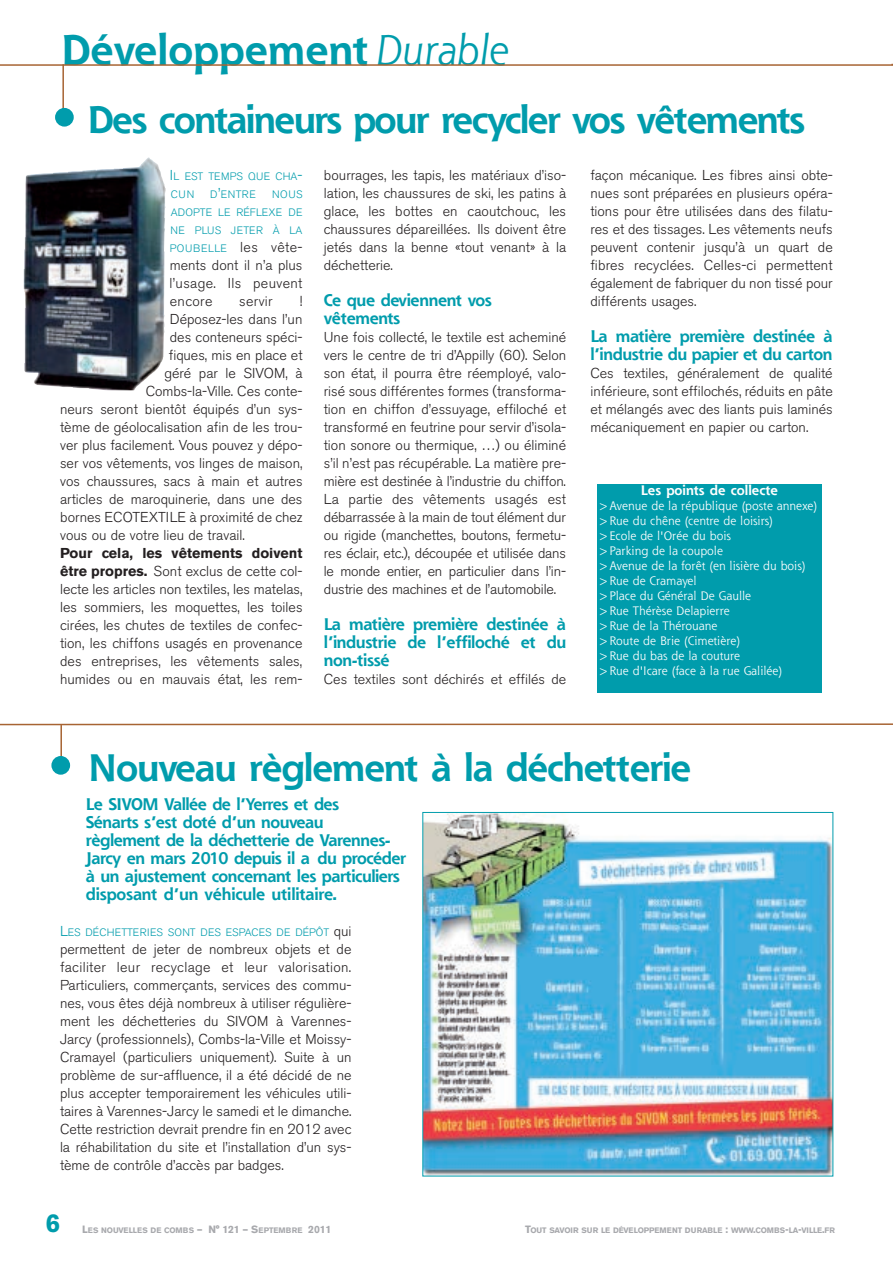
<style>
.page{position:relative;width:893px;height:1263px;background:#fff}
.page>*{position:absolute;margin:0;border:0;box-sizing:border-box;transform-origin:0 0}
.t1{font:700 42px "Shannon";color:#009cac}
.t2{font:700 37.5px "Shannon";letter-spacing:-.045em;color:#009cac}
.t3{font:900 25.5px "Akzidenz Grotesk";color:#009cac}
.t4{font:700 16.5px/18px "Shannon";letter-spacing:-.03em;color:#009cac}
.t5{font:300 14.25px/18px "Akzidenz Grotesk BE";color:#231f20;text-align:justify}
.t6{font:700 13.5px "Shannon";color:#fff}
.t7{font:12px/15px "Shannon";color:#fff}
.t8{font:300 10.65px/18px "Akzidenz Grotesk BE";letter-spacing:.02em;color:#009cac}
.t9{font:300 10.65px "Akzidenz Grotesk BE";color:#009cac}
.t10{font:700 7.8px "Akzidenz Grotesk BE";letter-spacing:-.02em;color:#a8a9ad}
.t11{font:700 7.8px "Akzidenz Grotesk BE";letter-spacing:.02em;color:#a8a9ad}
.s1{font-weight:400;font-style:italic}
.s2{font-family:"Akzidenz Grotesk";font-weight:900;font-size:52.5px}
.s3{font-size:14.25px}
.s4{font-size:14.25px;color:#231f20}
.s5{font-weight:700}
.s6{font-size:10.5px}
</style>
<div class="page">
<hr style="left:62px;top:64px;width:2px;height:49px;background:#a76433">
<hr style="left:0;top:723px;width:893px;height:2px;background:#a76433">
<hr style="left:0;top:64px;width:893px;height:2px;background:#a76433">
<hr style="left:60px;top:725px;width:2px;height:42px;background:#a76433">
<img style="left:425px;top:814px;width:406px;height:360px">
<div style="left:597px;top:485px;width:225px;height:208px;background:#009cac"></div>
<img style="left:24px;top:157px;width:142px;height:233px">
<h1 class="t1" style="left:61px;top:24px;width:449px">Développement<span class="s1">Durable</span></h1>
<h2 class="t2" style="left:51px;top:96px;width:755px"><span class="s2">•</span> Des containeurs pour recycler vos vêtements</h2>
<p class="t8" style="left:170px;top:168px;width:134px"><span class="s3">I</span>L EST TEMPS QUE CHA<span class="s3">-<br></span>CUN</p>
<p class="t8" style="left:210px;top:186px;width:47px">D<span class="s3">’</span>ENTRE</p>
<p class="t8" style="left:170px;top:186px;width:134px;text-align:justify;text-indent:102px">NOUS ADOPTE LE RÉFLEXE DE NE PLUS JETER À LA POUBELLE <span class="s4">les vête-</span></p>
<p class="t5" style="left:170px;top:256px;width:134px">ments dont il n’a plus l’usage. Ils peuvent encore</p>
<p class="t5" style="left:239px;top:292px;width:35px">servir</p>
<p class="t5" style="left:299px;top:292px;width:4px">!</p>
<p class="t5" style="left:170px;top:310px;width:134px">Déposez-les dans l’un</p>
<p class="t5" style="left:170px;top:328px;width:134px">des conteneurs spéci-</p>
<p class="t5" style="left:169px;top:346px;width:135px">fiques, mis en place et</p>
<p class="t5" style="left:164px;top:364px;width:140px">géré par le SIVOM, à</p>
<p class="t5" style="left:146px;top:382px;width:158px">Combs-la-Ville. Ces conte-</p>
<p class="t5" style="left:60px;top:400px;width:244px">neurs seront bientôt équipés d’un sys-</p>
<p class="t5" style="left:60px;top:418px;width:244px">tème de géolocalisation afin de les trou-</p>
<p class="t5" style="left:60px;top:436px;width:244px">ver plus facilement. Vous pouvez y dépo-</p>
<p class="t5" style="left:60px;top:454px;width:244px">ser vos vêtements, vos linges de maison,</p>
<p class="t5" style="left:60px;top:472px;width:244px">vos chaussures, sacs à main et autres</p>
<p class="t5" style="left:60px;top:490px;width:244px">articles de maroquinerie, dans une des</p>
<p class="t5" style="left:60px;top:508px;width:244px">bornes ECOTEXTILE à proximité de chez</p>
<p class="t5" style="left:60px;top:526px;width:186px">vous ou de votre lieu de travail.</p>
<p class="t5" style="left:60px;top:544px;width:244px"><span class="s5">Pour cela, les vêtements doivent être propres.</span> Sont exclus de cette col&shy;lecte les articles non textiles, les matelas, les sommiers, les moquettes, les toiles cirées, les chutes de textiles de confec&shy;tion, les chiffons usagés en provenance des entreprises, les vêtements sales, humides ou en mauvais état, les rem-</p>
<p class="t5" style="left:324px;top:166px;width:244px">bourrages, les tapis, les matériaux d’iso&shy;lation, les chaussures de ski, les patins à glace, les bottes en caoutchouc, les chaussures dépareillées. Ils doivent être jetés dans la benne «tout venant» à la déchetterie.</p>
<p class="t4" style="left:324px;top:291px;width:170px">Ce que deviennent vos vêtements</p>
<p class="t5" style="left:324px;top:328px;width:244px">Une fois collecté, le textile est acheminé vers le centre de tri d’Appilly (60). Selon son état, il pourra être réemployé, valo&shy;risé sous différentes formes (transforma&shy;tion en chiffon d’essuyage, effiloché et transformé en feutrine pour servir d’isola&shy;tion sonore ou thermique, …) ou éliminé s’il n’est pas récupérable. La matière pre&shy;mière est destinée à l’industrie du chiffon.<br>La partie des vêtements usagés est débarrassée à la main de tout élément dur ou rigide (manchettes, boutons, fermetu&shy;res éclair, etc.), découpée et utilisée dans le monde entier, en particulier dans l’in&shy;dustrie des machines et de l’automobile.</p>
<p class="t4" style="left:324px;top:615px;width:244px;text-align:justify">La matière première destinée à l’industrie de l’effiloché et du non-tissé</p>
<p class="t5" style="left:324px;top:670px;width:244px">Ces textiles sont déchirés et effilés de</p>
<p class="t5" style="left:590px;top:166px;width:244px">façon mécanique. Les fibres ainsi obte&shy;nues sont préparées en plusieurs opéra&shy;tions pour être utilisées dans des filatu&shy;res et des tissages. Les vêtements neufs peuvent contenir jusqu’à un quart de fibres recyclées. Celles-ci permettent également de fabriquer du non tissé pour différents usages.</p>
<p class="t4" style="left:590px;top:327px;width:244px">La matière première destinée à l’industrie du papier et du carton</p>
<p class="t5" style="left:590px;top:364px;width:244px">Ces textiles, généralement de qualité inférieure, sont effilochés, réduits en pâte et mélangés avec des liants puis laminés mécaniquement en papier ou carton.</p>
<p class="t6" style="left:641px;top:482px;width:139px">Les points de collecte</p>
<p class="t7" style="left:597px;top:498px;width:221px">&gt;Avenue de la république (poste annexe) &gt;Rue du chêne (centre de loisirs)<br>&gt;Ecole de l'Orée du bois<br>&gt;Parking de la coupole<br>&gt;Avenue de la forêt (en lisière du bois) &gt;Rue de Cramayel<br>&gt;Place du Général De Gaulle<br>&gt;Rue Thérèse Delapierre<br>&gt;Rue de la Thérouane<br>&gt;Route de Brie (Cimetière)<br>&gt;Rue du bas de la couture<br>&gt;Rue d'Icare (face à la rue Galilée)</p>
<h2 class="t2" style="left:48px;top:744px;width:645px"><span class="s2">•</span> Nouveau règlement à la déchetterie</h2>
<p class="t4" style="left:86px;top:795px;width:322px">Le SIVOM Vallée de l’Yerres et des<br>Sénarts s’est doté d’un nouveau<br>règlement de la déchetterie de Varennes-Jarcy en mars 2010 depuis il a du procéder à un ajustement concernant les particuliers disposant d’un véhicule utilitaire.</p>
<p class="t9" style="left:60px;top:926px;width:293px"><span class="s3">L</span>ES DÉCHETTERIES SONT DES ESPACES DE DÉPÔT <span class="s4">qui</span></p>
<p class="t5" style="left:60px;top:940px;width:293px">permettent de jeter de nombreux objets et de faciliter leur recyclage et leur valorisation.<br>Particuliers, commerçants, services des commu&shy;nes, vous êtes déjà nombreux à utiliser régulière&shy;ment les déchetteries du SIVOM à Varennes-Jarcy (professionnels), Combs-la-Ville et Moissy-Cramayel (particuliers uniquement). Suite à un problème de sur-affluence, il a été décidé de ne plus accepter temporairement les véhicules utili&shy;taires à Varennes-Jarcy le samedi et le dimanche.<br>Cette restriction devrait prendre fin en 2012 avec la réhabilitation du site et l’installation d’un sys&shy;tème de contrôle d’accès par badges.</p>
<h3 class="t3" style="left:46px;top:1207px;width:16px">6</h3>
<p class="t11" style="left:82px;top:1225px;width:251px"><span class="s6">L</span>ES NOUVELLES DE COMBS <span class="s6">– N° 121 – S</span>EPTEMBRE <span class="s6">2011</span></p>
<p class="t10" style="left:525px;top:1225px;width:311px"><span class="s6">T</span>OUT SAVOIR SUR LE DÉVELOPPEMENT DURABLE <span class="s6">:</span> WWW<span class="s6">.</span>COMBS<span class="s6">-</span>LA<span class="s6">-</span>VILLE<span class="s6">.</span>FR</p>
</div>
